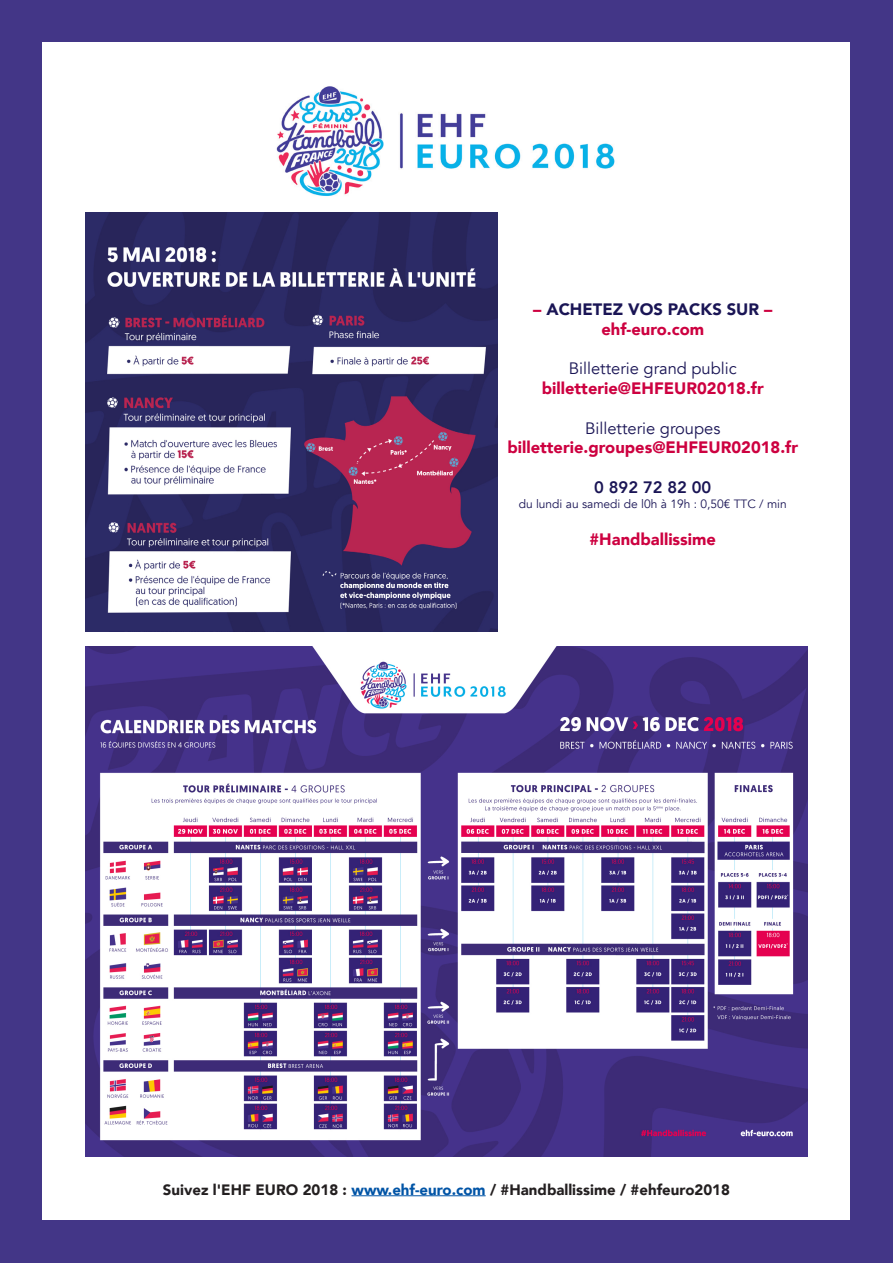
<style>
.page{position:relative;width:893px;height:1263px;background:#433687}
.page>*{position:absolute;margin:0;border:0;box-sizing:border-box;transform-origin:0 0}
.t1{font:900 16.5px "Avenir";color:#cd0140}
.t2{font:16.5px "Avenir";color:#1a1555}
.t3{font:900 16.5px "Avenir";color:#1a1555}
.t4{font:800 16.5px "Avenir";color:#1a1555}
.t5{font:900 15px "Avenir";color:#231f20}
.t6{font:12px "Avenir";color:#1a1555}
.s1{color:#cd0140}
.s2{color:#0154a6}
</style>
<div class="page">
<div style="left:43px;top:43px;width:807px;height:1177px;background:#fff"></div>
<hr style="left:352px;top:1195px;width:134px;height:1px;background:#0154a6">
<img style="left:276px;top:86px;width:339px;height:110px">
<img style="left:86px;top:213px;width:411px;height:418px">
<img style="left:86px;top:646px;width:721px;height:510px">
<p class="t3" style="left:533px;top:295px;width:240px"><span class="s1">–</span> ACHETEZ VOS PACKS SUR <span class="s1">–</span></p>
<p class="t1" style="left:601px;top:315px;width:104px">ehf-euro.com</p>
<p class="t2" style="left:569px;top:359px;width:169px">Billetterie grand public</p>
<p class="t1" style="left:542px;top:374px;width:223px">billetterie@EHFEUR02018.fr</p>
<p class="t2" style="left:585px;top:418px;width:137px">Billetterie groupes</p>
<p class="t1" style="left:507px;top:434px;width:292px">billetterie.groupes@EHFEUR02018.fr</p>
<p class="t4" style="left:594px;top:474px;width:119px">0 892 72 82 00</p>
<p class="t6" style="left:519px;top:496px;width:270px">du lundi au samedi de l0h à 19h : 0,50€ TTC / min</p>
<p class="t1" style="left:589px;top:525px;width:128px">#Handballissime</p>
<p class="t5" style="left:163px;top:1176px;width:569px">Suivez l'EHF EURO 2018 : <span class="s2">www.ehf-euro.com</span> / #Handballissime / #ehfeuro2018</p>
</div>
